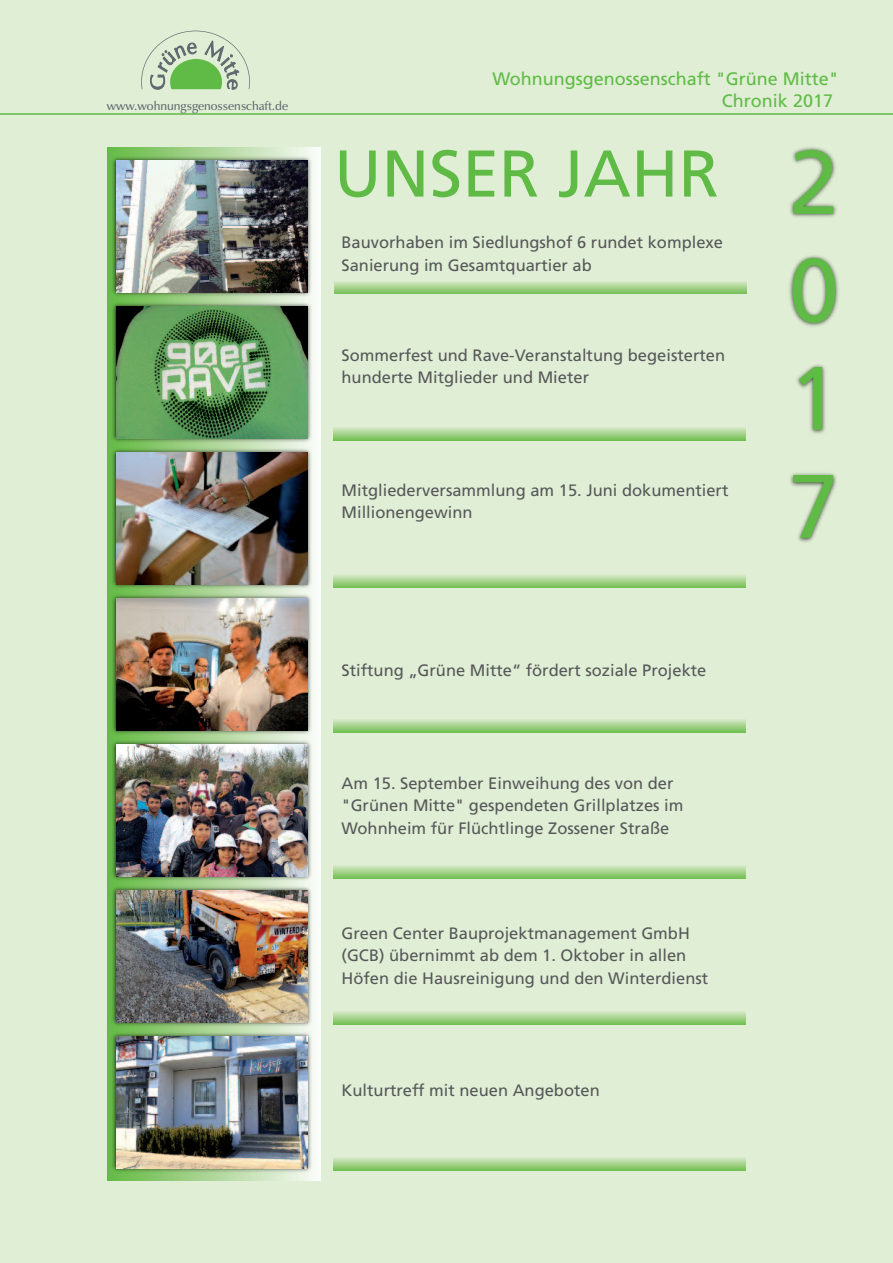
<style>
.page{position:relative;width:893px;height:1263px;background:#dfeed4}
.page>*{position:absolute;margin:0;border:0;box-sizing:border-box;transform-origin:0 0}
.t1{font:90px/108px "Frutiger LT Std";color:#60bb46;text-align:justify}
.t2{font:66px "Frutiger LT Std";color:#60bb46}
.t3{font:18px/21.6px "Frutiger LT Std";color:#60bb46}
.t4{font:16.5px/22.5px "Frutiger LT Std";color:#57585a}
.t5{font:600 12.15px "Zapf Humanist 601 BT";color:#60696f}
</style>
<div class="page">
<hr style="left:0;top:113px;width:893px;height:2px;background:#60bb46">
<img style="left:789px;top:147px;width:50px;height:396px">
<div style="left:108px;top:147px;width:212px;height:1033px;background:linear-gradient(to right,#64b842,#f9f9f5)"></div>
<img style="left:108px;top:152px;width:207px;height:146px">
<img style="left:116px;top:160px;width:192px;height:132px">
<img style="left:108px;top:298px;width:207px;height:146px">
<img style="left:116px;top:306px;width:192px;height:132px">
<img style="left:108px;top:444px;width:207px;height:146px">
<img style="left:116px;top:452px;width:192px;height:132px">
<img style="left:108px;top:590px;width:207px;height:146px">
<img style="left:116px;top:598px;width:192px;height:132px">
<img style="left:108px;top:736px;width:207px;height:146px">
<img style="left:116px;top:745px;width:192px;height:131px">
<img style="left:108px;top:882px;width:207px;height:146px">
<img style="left:116px;top:891px;width:192px;height:131px">
<img style="left:108px;top:1028px;width:207px;height:149px">
<img style="left:116px;top:1037px;width:192px;height:131px">
<svg style="left:333px;top:575px;width:412px;height:13px;background:#a3d38b"></svg>
<svg style="left:333px;top:427px;width:412px;height:13px;background:#a6d48e"></svg>
<svg style="left:333px;top:866px;width:412px;height:12px;background:#a4d38c"></svg>
<svg style="left:333px;top:1012px;width:412px;height:12px;background:#a4d38c"></svg>
<svg style="left:333px;top:719px;width:412px;height:13px;background:#a7d490"></svg>
<svg style="left:333px;top:1158px;width:412px;height:12px;background:#a5d38d"></svg>
<svg style="left:141px;top:31px;width:109px;height:58px"></svg>
<svg style="left:335px;top:281px;width:412px;height:13px;background:#a6d48e"></svg>
<p class="t5" style="left:107px;top:98px;width:183px">www.wohnungsgenossenschaft.de</p>
<p class="t3" style="left:722px;top:69px;width:118px;text-indent:-230px">Wohnungsgenossenschaft "Grüne Mitte"<br>Chronik 2017</p>
<h2 class="t2" style="left:334px;top:147px;width:386px">UNSER JAHR</h2>
<p class="t4" style="left:341px;top:233px;width:383px">Bauvorhaben im Siedlungshof 6 rundet komplexe<br>Sanierung im Gesamtquartier ab</p>
<p class="t4" style="left:341px;top:345px;width:385px">Sommerfest und Rave-Veranstaltung begeisterten hunderte Mitglieder und Mieter</p>
<p class="t4" style="left:341px;top:480px;width:388px">Mitgliederversammlung am 15. Juni dokumentiert<br>Millionengewinn</p>
<p class="t4" style="left:341px;top:660px;width:366px">Stiftung „Grüne Mitte“ fördert soziale Projekte</p>
<p class="t4" style="left:341px;top:773px;width:344px">Am 15. September Einweihung des von der "Grünen Mitte" gespendeten Grillplatzes im<br>Wohnheim für Flüchtlinge Zossener Straße</p>
<p class="t4" style="left:341px;top:923px;width:368px">Green Center Bauprojektmanagement GmbH (GCB) übernimmt ab dem 1. Oktober in allen<br>Höfen die Hausreinigung und den Winterdienst</p>
<p class="t4" style="left:341px;top:1080px;width:260px">Kulturtreff mit neuen Angeboten</p>
<h1 class="t1" style="left:789px;top:136px;width:52px">2<br>0<br>1<br>7</h1>
</div>
